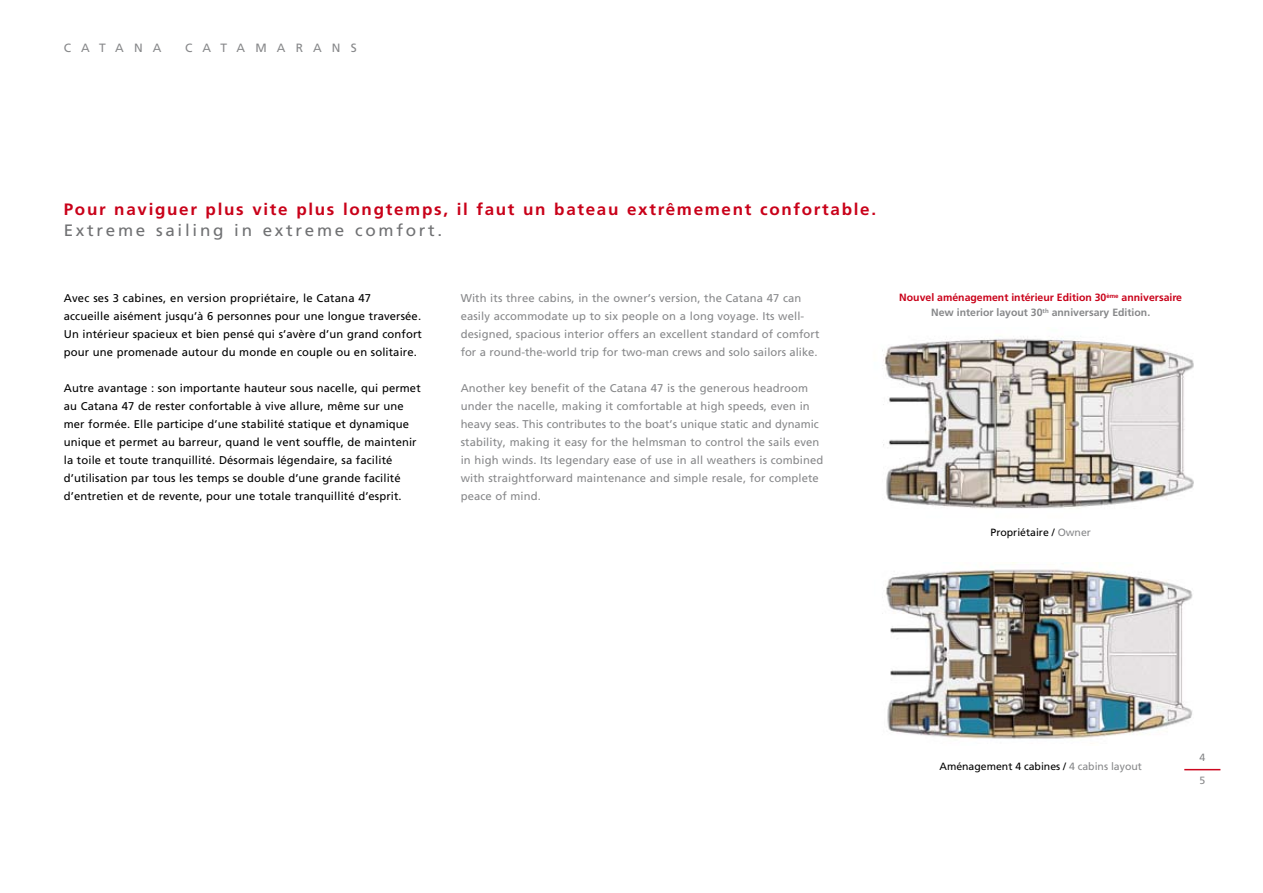
<style>
.page{position:relative;width:1263px;height:893px;background:#fff}
.page>*{position:absolute;margin:0;border:0;box-sizing:border-box;transform-origin:0 0}
.t1{font:700 16.5px "Frutiger LT Std";letter-spacing:.1em;color:#c90019}
.t2{font:16.5px "Frutiger LT Std";letter-spacing:.16em;color:#707173}
.t3{font:12px "Frutiger LT Std";letter-spacing:.845em;color:#87888a}
.t4{font:11.25px/18px "Frutiger LT Std";letter-spacing:.01em;color:#000}
.t5{font:11.25px/18px "Frutiger LT Std";letter-spacing:.01em;color:#87888a}
.t6{font:700 10.5px/15px "Frutiger LT Std";color:#c90019;text-align:center}
.t7{font:10.5px "Frutiger LT Std";color:#000}
.t8{font:10.5px/22.5px "Frutiger LT Std";color:#87888a}
.s1{color:#87888a}
</style>
<div class="page">
<img style="left:882px;top:336px;width:312px;height:173px">
<img style="left:882px;top:562px;width:311px;height:177px">
<hr style="left:1184px;top:769px;width:36px;height:1px;background:#cd071e">
<p class="t3" style="left:64px;top:40px;width:99px">CATANA</p>
<p class="t3" style="left:185px;top:40px;width:173px">CATAMARANS</p>
<h1 class="t1" style="left:64px;top:199px;width:814px">Pour naviguer plus vite plus longtemps, il faut un bateau extrêmement confortable.</h1>
<h1 class="t2" style="left:64px;top:220px;width:380px">Extreme sailing in extreme comfort.</h1>
<p class="t4" style="left:64px;top:289px;width:360px">Avec ses 3 cabines, en version propriétaire, le Catana 47<br>accueille aisément jusqu’à 6 personnes pour une longue traversée.<br>Un intérieur spacieux et bien pensé qui s’avère d’un grand confort pour une promenade autour du monde en couple ou en solitaire.</p>
<p class="t4" style="left:64px;top:379px;width:358px">Autre avantage : son importante hauteur sous nacelle, qui permet au Catana 47 de rester confortable à vive allure, même sur une mer formée. Elle participe d’une stabilité statique et dynamique unique et permet au barreur, quand le vent souffle, de maintenir la toile et toute tranquillité. Désormais légendaire, sa facilité d’utilisation par tous les temps se double d’une grande facilité d’entretien et de revente, pour une totale tranquillité d’esprit.</p>
<p class="t5" style="left:461px;top:289px;width:360px">With its three cabins, in the owner’s version, the Catana 47 can easily accommodate up to six people on a long voyage. Its well&shy;designed, spacious interior offers an excellent standard of comfort for a round-the-world trip for two-man crews and solo sailors alike.</p>
<p class="t5" style="left:461px;top:379px;width:364px">Another key benefit of the Catana 47 is the generous headroom under the nacelle, making it comfortable at high speeds, even in heavy seas. This contributes to the boat’s unique static and dynamic stability, making it easy for the helmsman to control the sails even in high winds. Its legendary ease of use in all weathers is combined with straightforward maintenance and simple resale, for complete peace of mind.</p>
<p class="t6" style="left:899px;top:290px;width:284px">Nouvel aménagement intérieur Edition 30<sup>ème</sup> anniversaire<br><span class="s1">New interior layout 30</span><sup>th</sup> <span class="s1">anniversary Edition.</span></p>
<p class="t7" style="left:990px;top:526px;width:102px">Propriétaire / <span class="s1">Owner</span></p>
<p class="t7" style="left:939px;top:761px;width:204px">Aménagement 4 cabines / <span class="s1">4 cabins layout</span></p>
<p class="t8" style="left:1199px;top:746px;width:7px">4<br>5</p>
</div>
